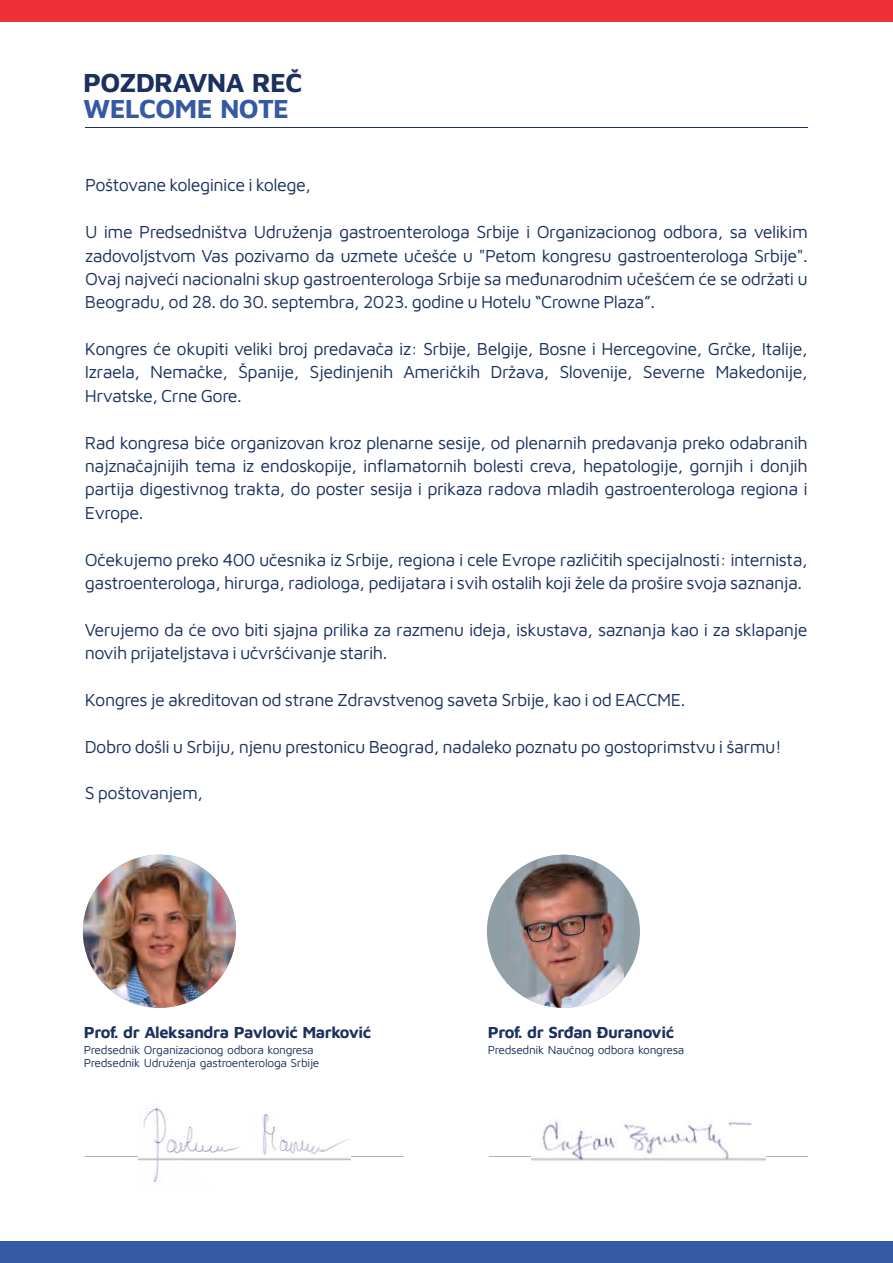
<style>
.page{position:relative;width:893px;height:1263px;background:#fff}
.page>*{position:absolute;margin:0;border:0;box-sizing:border-box;transform-origin:0 0}
.t1{font:700 27px "Maven Pro";letter-spacing:-.03em;color:#1b305e}
.t2{font:700 27px "Maven Pro";letter-spacing:-.03em;color:#3559a5}
.t3{font:18px/23.4px "Maven Pro";letter-spacing:-.03em;color:#1b305e;text-align:justify}
.t4{font:700 16.5px "Maven Pro";letter-spacing:-.03em;color:#1b305e}
.t5{font:12px/12.5px "Maven Pro";letter-spacing:-.03em;color:#1b305e}
</style>
<div class="page">
<hr style="left:85px;top:127px;width:723px;height:1px;background:#1b305e">
<hr style="left:85px;top:1156px;width:319px;height:1px;background:#b3b3b3">
<hr style="left:489px;top:1156px;width:319px;height:1px;background:#b3b3b3">
<img style="left:83px;top:855px;width:153px;height:153px;border-radius:50%">
<div style="left:487px;top:855px;width:153px;height:153px;background:#909fa6;border-radius:50%"></div>
<img style="left:507px;top:855px;width:116px;height:153px">
<div style="left:0;top:1242px;width:893px;height:21px;background:#3559a5"></div>
<img style="left:138px;top:1106px;width:213px;height:77px">
<img style="left:531px;top:1120px;width:234px;height:41px">
<div style="left:0;top:0;width:893px;height:21px;background:#ec3237"></div>
<h1 class="t1" style="left:83px;top:65px;width:221px">POZDRAVNA REČ</h1>
<h1 class="t2" style="left:83px;top:92px;width:207px">WELCOME NOTE</h1>
<p class="t3" style="left:85px;top:173px;width:228px">Poštovane koleginice i kolege,</p>
<p class="t3" style="left:85px;top:220px;width:724px">U ime Predsedništva Udruženja gastroenterologa Srbije i Organizacionog odbora, sa velikim zadovoljstvom Vas pozivamo da uzmete učešće u "Petom kongresu gastroenterologa Srbije".<br>Ovaj najveći nacionalni skup gastroenterologa Srbije sa međunarodnim učešćem će se održati u Beogradu, od 28. do 30. septembra, 2023. godine u Hotelu “Crowne Plaza”.</p>
<p class="t3" style="left:85px;top:337px;width:724px">Kongres će okupiti veliki broj predavača iz: Srbije, Belgije, Bosne i Hercegovine, Grčke, Italije, Izraela, Nemačke, Španije, Sjedinjenih Američkih Država, Slovenije, Severne Makedonije, Hrvatske, Crne Gore.</p>
<p class="t3" style="left:85px;top:430px;width:724px">Rad kongresa biće organizovan kroz plenarne sesije, od plenarnih predavanja preko odabranih najznačajnijih tema iz endoskopije, inflamatornih bolesti creva, hepatologije, gornjih i donjih partija digestivnog trakta, do poster sesija i prikaza radova mladih gastroenterologa regiona i Evrope.</p>
<p class="t3" style="left:85px;top:547px;width:724px">Očekujemo preko 400 učesnika iz Srbije, regiona i cele Evrope različitih specijalnosti: internista, gastroenterologa, hirurga, radiologa, pedijatara i svih ostalih koji žele da prošire svoja saznanja.</p>
<p class="t3" style="left:85px;top:617px;width:724px">Verujemo da će ovo biti sjajna prilika za razmenu ideja, iskustava, saznanja kao i za sklapanje novih prijateljstava i učvršćivanje starih.</p>
<p class="t3" style="left:85px;top:687px;width:602px">Kongres je akreditovan od strane Zdravstvenog saveta Srbije, kao i od EACCME.</p>
<p class="t3" style="left:85px;top:734px;width:698px">Dobro došli u Srbiju, njenu prestonicu Beograd, nadaleko poznatu po gostoprimstvu i šarmu!</p>
<p class="t3" style="left:85px;top:781px;width:120px">S poštovanjem,</p>
<p class="t4" style="left:84px;top:1022px;width:289px">Prof. dr Aleksandra Pavlović Marković</p>
<p class="t5" style="left:84px;top:1043px;width:237px">Predsednik Organizacionog odbora kongresa<br>Predsednik Udruženja gastroenterologa Srbije</p>
<p class="t4" style="left:488px;top:1022px;width:188px">Prof. dr Srđan Đuranović</p>
<p class="t5" style="left:488px;top:1043px;width:198px">Predsednik Naučnog odbora kongresa</p>
</div>
